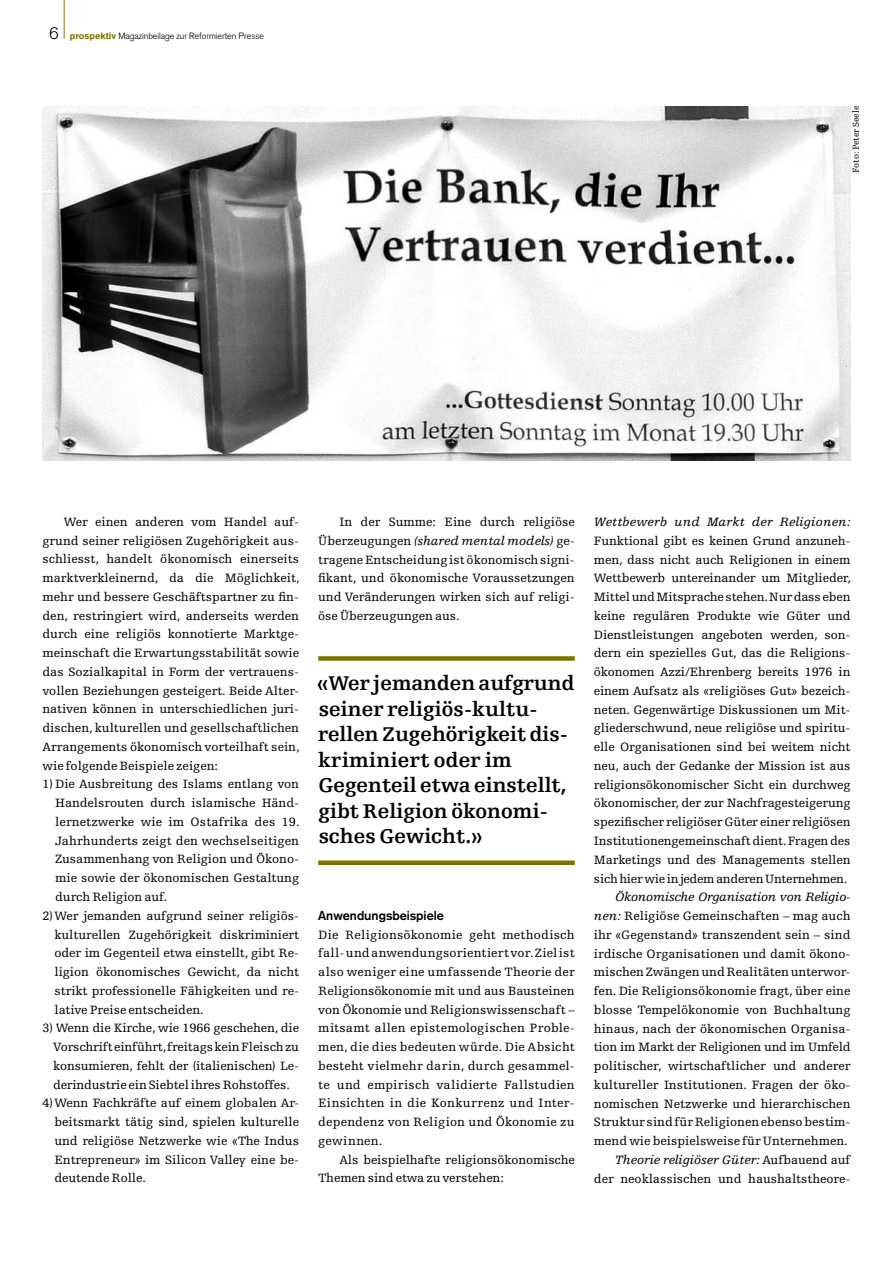
<style>
.page{position:relative;width:893px;height:1263px;background:#fff}
.page>*{position:absolute;margin:0;border:0;box-sizing:border-box;transform-origin:0 0}
.t1{font:700 21px/25.5px "Egyptienne FLT";letter-spacing:-.005em;color:#000}
.t2{font:12.75px/18.8px "Egyptienne FLT";letter-spacing:-.01em;color:#000;text-align:justify}
.t3{font:italic 12.75px "Egyptienne FLT";letter-spacing:.015em;color:#000}
.t4{font:700 12.75px "Akzidenz Grotesk";color:#000}
.t5{font:300 9px "Akzidenz Grotesk";color:#000}
.t6{font:9px "Egyptienne FLT";letter-spacing:-.005em;color:#000}
.s1{font-size:16.5px}
.s2{font-weight:900;color:#7f7400}
.s3{font-style:italic}
</style>
<div class="page">
<hr style="left:64px;top:0;width:1px;height:39px;background:#7f7400">
<img style="left:43px;top:106px;width:807px;height:354px">
<div style="left:318px;top:656px;width:257px;height:5px;background:#7f7400"></div>
<div style="left:318px;top:860px;width:257px;height:5px;background:#7f7400"></div>
<p class="t5" style="left:49px;top:30px;width:216px"><span class="s1">6</span> <span class="s2">prospektiv</span> Magazinbeilage zur Reformierten Presse</p>
<p class="t6" style="left:851px;top:173px;width:68px;rotate:-90deg">Foto: Peter Seele</p>
<p class="t2" style="left:43px;top:512px;width:259px;text-indent:21px">Wer einen anderen vom Handel auf&shy;grund seiner religiösen Zugehörigkeit aus&shy;schliesst, handelt ökonomisch einerseits marktverkleinernd, da die Möglichkeit, mehr und bessere Geschäftspartner zu fin&shy;den, restringiert wird, anderseits werden durch eine religiös konnotierte Marktge&shy;meinschaft die Erwartungsstabilität sowie das Sozialkapital in Form der vertrauens&shy;vollen Beziehungen gesteigert. Beide Alter&shy;nativen können in unterschiedlichen juri&shy;dischen, kulturellen und gesellschaftlichen Arrangements ökonomisch vorteilhaft sein, wie folgende Beispiele zeigen:</p>
<p class="t2" style="left:55px;top:775px;width:246px;text-indent:-13px">1) Die Ausbreitung des Islams entlang von Handelsrouten durch islamische Händ&shy;lernetzwerke wie im Ostafrika des 19.<br>Jahrhunderts zeigt den wechselseitigen Zusammenhang von Religion und Ökono&shy;mie sowie der ökonomischen Gestaltung durch Religion auf.</p>
<p class="t2" style="left:54px;top:906px;width:246px;text-indent:-12px">2) Wer jemanden aufgrund seiner religiös&shy;kulturellen Zugehörigkeit diskriminiert oder im Gegenteil etwa einstellt, gibt Re&shy;ligion ökonomisches Gewicht, da nicht strikt professionelle Fähigkeiten und re&shy;lative Preise entscheiden.</p>
<p class="t2" style="left:53px;top:1019px;width:247px;text-indent:-11px">3) Wenn die Kirche, wie 1966 geschehen, die Vorschrift einführt, freitags kein Fleisch zu konsumieren, fehlt der (italienischen) Le&shy;derindustrie ein Siebtel ihres Rohstoffes.</p>
<p class="t2" style="left:54px;top:1094px;width:246px;text-indent:-12px">4) Wenn Fachkräfte auf einem globalen Ar&shy;beitsmarkt tätig sind, spielen kulturelle und religiöse Netzwerke wie «The Indus Entrepreneur» im Silicon Valley eine be&shy;deutende Rolle.</p>
<p class="t2" style="left:318px;top:513px;width:258px;text-indent:21px">In der Summe: Eine durch religiöse Überzeugungen <span class="s3">(shared mental models)</span> ge&shy;tragene Entscheidung ist ökonomisch signi&shy;fikant, und ökonomische Voraussetzungen und Veränderungen wirken sich auf religi&shy;öse Überzeugungen aus.</p>
<h1 class="t1" style="left:317px;top:671px;width:259px">«Wer jemanden aufgrund seiner religiös-kultu&shy;rellen Zugehörigkeit dis&shy;kriminiert oder im<br>Gegenteil etwa einstellt, gibt Religion ökonomi&shy;sches Gewicht.»</h1>
<p class="t4" style="left:318px;top:908px;width:127px">Anwendungsbeispiele</p>
<p class="t2" style="left:318px;top:925px;width:258px">Die Religionsökonomie geht methodisch fall- und anwendungsorientiert vor. Ziel ist also weniger eine umfassende Theorie der Religionsökonomie mit und aus Bausteinen von Ökonomie und Religionswissenschaft – mitsamt allen epistemologischen Proble&shy;men, die dies bedeuten würde. Die Absicht besteht vielmehr darin, durch gesammel&shy;te und empirisch validierte Fallstudien Einsichten in die Konkurrenz und Inter&shy;dependenz von Religion und Ökonomie zu gewinnen.</p>
<p class="t2" style="left:318px;top:1150px;width:258px;text-indent:21px">Als beispielhafte religionsökonomische<br>Themen sind etwa zu verstehen:</p>
<p class="t3" style="left:594px;top:515px;width:258px">Wettbewerb und Markt der Religionen:</p>
<p class="t2" style="left:594px;top:531px;width:259px;text-align:left">Funktional gibt es keinen Grund anzuneh&shy;men, dass nicht auch Religionen in einem Wettbewerb untereinander um Mitglieder, Mittel und Mitsprache stehen. Nur dass eben keine regulären Produkte wie Güter und Dienstleistungen angeboten werden, son&shy;dern ein spezielles Gut, das die Religions&shy;ökonomen Azzi/Ehrenberg bereits 1976 in einem Aufsatz als «religiöses Gut» bezeich&shy;neten. Gegenwärtige Diskussionen um Mit&shy;gliederschwund, neue religiöse und spiritu&shy;elle Organisationen sind bei weitem nicht neu, auch der Gedanke der Mission ist aus religionsökonomischer Sicht ein durchweg ökonomischer, der zur Nachfragesteigerung spezifischer religiöser Güter einer religiösen Institutionengemeinschaft dient. Fragen des Marketings und des Managements stellen sich hier wie in jedem anderen Unternehmen.</p>
<p class="t2" style="left:594px;top:888px;width:258px;text-align:right"><span class="s3">Ökonomische Organisation von Religio&shy;nen:</span> Religiöse Gemeinschaften – mag auch ihr «Gegenstand» transzendent sein – sind irdische Organisationen und damit ökono&shy;mischen Zwängen und Realitäten unterwor&shy;fen. Die Religionsökonomie fragt, über eine blosse Tempelökonomie von Buchhaltung hinaus, nach der ökonomischen Organisa&shy;tion im Markt der Religionen und im Umfeld politischer, wirtschaftlicher und anderer kultureller Institutionen. Fragen der öko&shy;nomischen Netzwerke und hierarchischen Struktur sind für Religionen ebenso bestim&shy;mend wie beispielsweise für Unternehmen.<br><span class="s3">Theorie religiöser Güter:</span> Aufbauend auf der neoklassischen und haushaltstheore-</p>
</div>
